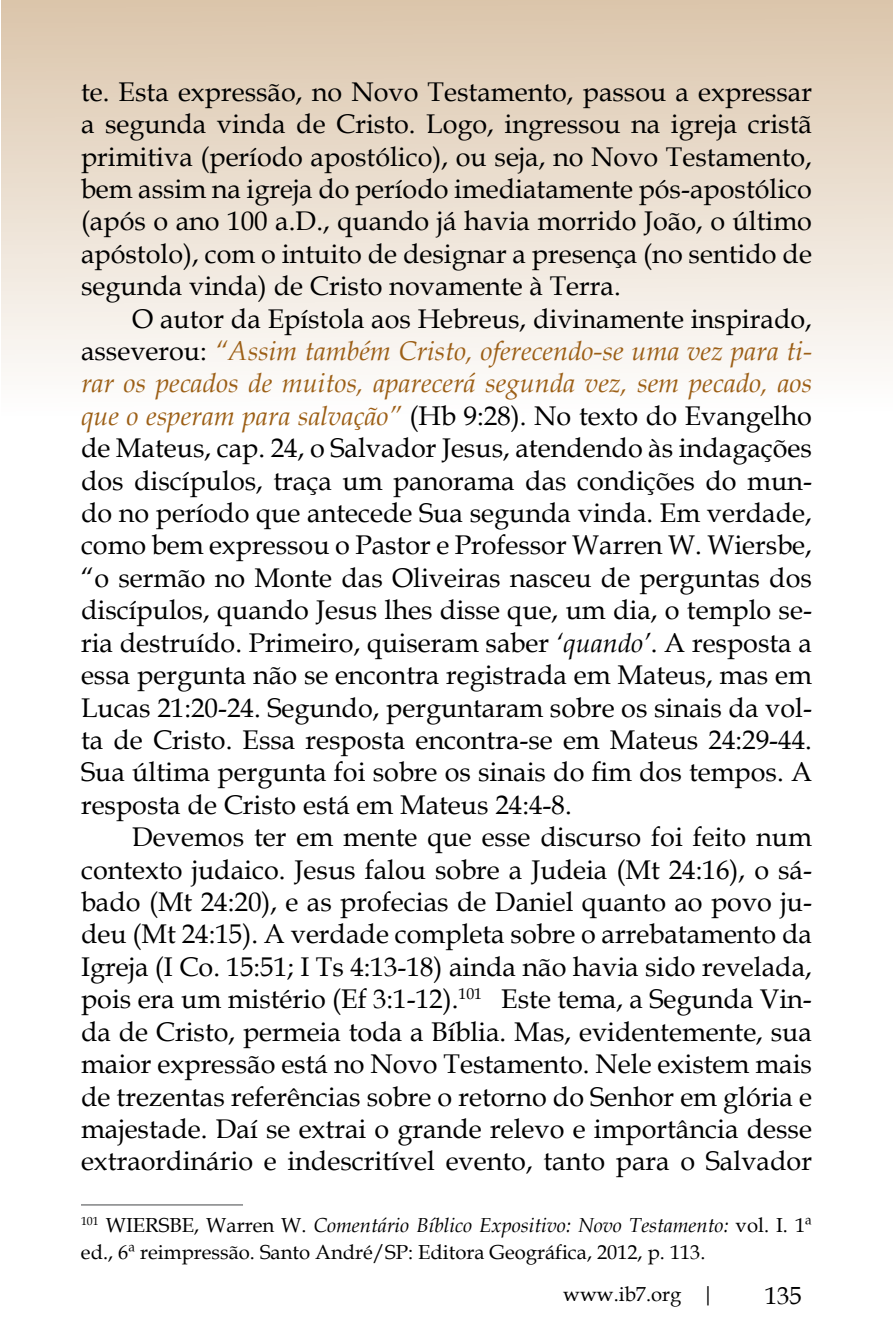
<style>
.page{position:relative;width:893px;height:1340px;background:#fff}
.page>*{position:absolute;margin:0;border:0;box-sizing:border-box;transform-origin:0 0}
.t1{font:27px/32.4px "Book Antiqua";color:#000;text-align:justify}
.t2{font:24.75px "Book Antiqua";color:#000}
.t3{font:20.25px/27px "Book Antiqua";color:#000}
.s1{font-style:italic;color:#9c5f16}
.s2{font-style:italic}
</style>
<div class="page">
<svg style="left:1px;top:0;width:892px;height:372px;background:#eadecf"></svg>
<hr style="left:81px;top:1204px;width:162px;height:1px;background:#58595b">
<p class="t1" style="left:81px;top:75px;width:732px">te. Esta expressão, no Novo Testamento, passou a expressar a segunda vinda de Cristo. Logo, ingressou na igreja cristã primitiva (período apostólico), ou seja, no Novo Testamento, bem assim na igreja do período imediatamente pós-apostólico (após o ano 100 a.D., quando já havia morrido João, o último apóstolo), com o intuito de designar a presença (no sentido de segunda vinda) de Cristo novamente à Terra.</p>
<p class="t1" style="left:81px;top:301px;width:732px;text-indent:51px">O autor da Epístola aos Hebreus, divinamente inspirado, asseverou: <span class="s1">“Assim também Cristo, oferecendo-se uma vez para ti&shy;rar os pecados de muitos, aparecerá segunda vez, sem pecado, aos que o esperam para salvação”</span> (Hb 9:28). No texto do Evangelho de Mateus, cap. 24, o Salvador Jesus, atendendo às indagações dos discípulos, traça um panorama das condições do mun&shy;do no período que antecede Sua segunda vinda. Em verdade, como bem expressou o Pastor e Professor Warren W. Wiersbe, “o sermão no Monte das Oliveiras nasceu de perguntas dos discípulos, quando Jesus lhes disse que, um dia, o templo se&shy;ria destruído. Primeiro, quiseram saber <span class="s2">‘quando’</span>. A resposta a essa pergunta não se encontra registrada em Mateus, mas em Lucas 21:20-24. Segundo, perguntaram sobre os sinais da vol&shy;ta de Cristo. Essa resposta encontra-se em Mateus 24:29-44.<br>Sua última pergunta foi sobre os sinais do fim dos tempos. A resposta de Cristo está em Mateus 24:4-8.</p>
<p class="t1" style="left:81px;top:820px;width:732px;text-indent:51px">Devemos ter em mente que esse discurso foi feito num contexto judaico. Jesus falou sobre a Judeia (Mt 24:16), o sá&shy;bado (Mt 24:20), e as profecias de Daniel quanto ao povo ju&shy;deu (Mt 24:15). A verdade completa sobre o arrebatamento da Igreja (I Co. 15:51; I Ts 4:13-18) ainda não havia sido revelada, pois era um mistério (Ef 3:1-12).<sup>101</sup> Este tema, a Segunda Vin&shy;da de Cristo, permeia toda a Bíblia. Mas, evidentemente, sua maior expressão está no Novo Testamento. Nele existem mais de trezentas referências sobre o retorno do Senhor em glória e majestade. Daí se extrai o grande relevo e importância desse extraordinário e indescritível evento, tanto para o Salvador</p>
<p class="t3" style="left:81px;top:1211px;width:732px"><sup>101</sup> WIERSBE, Warren W. <span class="s2">Comentário Bíblico Expositivo: Novo Testamento:</span> vol. I. 1ª ed., 6ª reimpressão. Santo André/SP: Editora Geográfica, 2012, p. 113.</p>
<p class="t3" style="left:563px;top:1279px;width:152px">www.ib7.org |</p>
<p class="t2" style="left:765px;top:1278px;width:39px">135</p>
</div>
